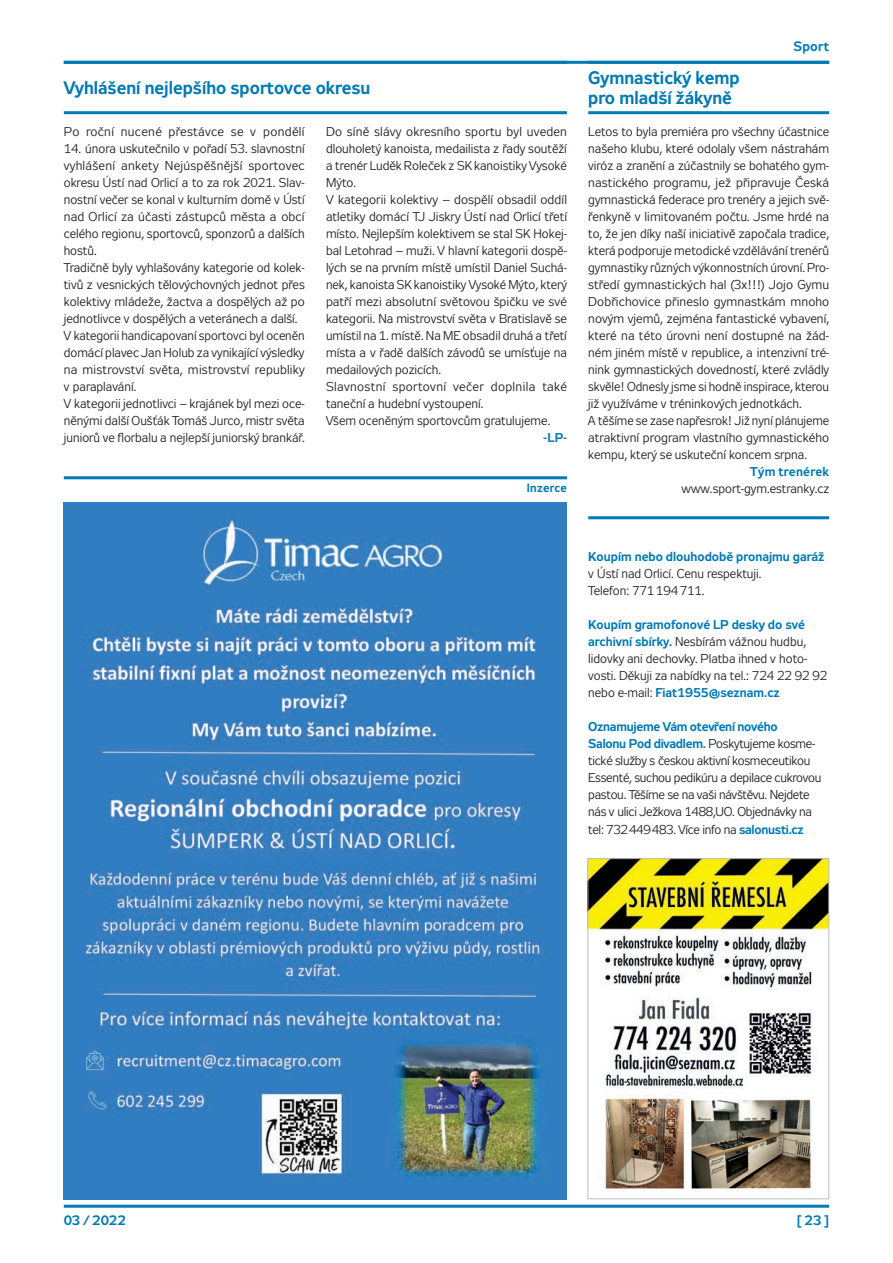
<style>
.page{position:relative;width:893px;height:1263px;background:#fff}
.page>*{position:absolute;margin:0;border:0;box-sizing:border-box;transform-origin:0 0}
.t1{font:700 18px/19.5px "Zeppelin 31";color:#007ab2}
.t2{font:700 13.5px "Zeppelin 31";letter-spacing:.01em;color:#007ab2}
.t3{font:12.75px/17px "Zeppelin 31";color:#231f20}
.t4{font:12.75px/17px "Zeppelin 31";letter-spacing:-.02em;color:#231f20}
.t5{font:700 12.75px "Zeppelin 31";color:#007ab2}
.t6{font:12.75px "Zeppelin 31";letter-spacing:.025em;color:#231f20}
.t7{font:700 12.75px "Zeppelin 31";letter-spacing:.02em;color:#007ab2}
.t8{font:700 12px "Zeppelin 31";letter-spacing:.02em;color:#007ab2}
.s1{font-weight:700;color:#007ab2}
</style>
<div class="page">
<hr style="left:64px;top:61px;width:765px;height:3px;background:#007ab2">
<hr style="left:64px;top:1205px;width:765px;height:3px;background:#007ab2">
<hr style="left:64px;top:111px;width:503px;height:3px;background:#007ab2">
<img style="left:64px;top:502px;width:503px;height:697px">
<hr style="left:64px;top:476px;width:503px;height:3px;background:#007ab2">
<img style="left:589px;top:860px;width:238px;height:332px">
<div style="left:587px;top:858px;width:242px;height:341px;border:1px solid #bcbdc0"></div>
<hr style="left:588px;top:111px;width:241px;height:3px;background:#007ab2">
<hr style="left:588px;top:516px;width:241px;height:3px;background:#007ab2">
<h1 class="t1" style="left:64px;top:80px;width:308px">Vyhlášení nejlepšího sportovce okresu</h1>
<p class="t6" style="left:64px;top:125px;width:242px">Po roční nucené přestávce se v pondělí</p>
<p class="t3" style="left:64px;top:140px;width:243px">14. února uskutečnilo v pořadí 53. slavnostní vyhlášení ankety Nejúspěšnější sportovec okresu Ústí nad Orlicí a to za rok 2021. Slav&shy;nostní večer se konal v kulturním domě v Ústí nad Orlicí za účasti zástupců města a obcí celého regionu, sportovců, sponzorů a dalších hostů.<br>Tradičně byly vyhlašovány kategorie od kolek&shy;tivů z vesnických tělovýchovných jednot přes kolektivy mládeže, žactva a dospělých až po jednotlivce v dospělých a veteránech a další.<br>V kategorii handicapovaní sportovci byl oceněn domácí plavec Jan Holub za vynikající výsledky na mistrovství světa, mistrovství republiky v paraplavání.<br>V kategorii jednotlivci – krajánek byl mezi oce&shy;něnými další Oušťák Tomáš Jurco, mistr světa juniorů ve florbalu a nejlepší juniorský brankář.</p>
<p class="t3" style="left:326px;top:123px;width:243px">Do síně slávy okresního sportu byl uveden dlouholetý kanoista, medailista z řady soutěží a trenér Luděk Roleček z SK kanoistiky Vysoké Mýto.<br>V kategorii kolektivy – dospělí obsadil oddíl atletiky domácí TJ Jiskry Ústí nad Orlicí třetí místo. Nejlepším kolektivem se stal SK Hokej&shy;bal Letohrad – muži. V hlavní kategorii dospě&shy;lých se na prvním místě umístil Daniel Suchá&shy;nek, kanoista SK kanoistiky Vysoké Mýto, který patří mezi absolutní světovou špičku ve své kategorii. Na mistrovství světa v Bratislavě se umístil na 1. místě. Na ME obsadil druhá a třetí místa a v řadě dalších závodů se umísťuje na medailových pozicích.<br>Slavnostní sportovní večer doplnila také taneční a hudební vystoupení.<br>Všem oceněným sportovcům gratulujeme.</p>
<p class="t5" style="left:544px;top:431px;width:25px">-LP-</p>
<p class="t8" style="left:527px;top:481px;width:42px">Inzerce</p>
<h1 class="t1" style="left:588px;top:70px;width:153px">Gymnastický kemp pro mladší žákyně</h1>
<p class="t2" style="left:793px;top:39px;width:37px">Sport</p>
<p class="t3" style="left:588px;top:123px;width:243px">Letos to byla premiéra pro všechny účastnice našeho klubu, které odolaly všem nástrahám viróz a zranění a zúčastnily se bohatého gym&shy;nastického programu, jež připravuje Česká gymnastická federace pro trenéry a jejich svě&shy;řenkyně v limitovaném počtu. Jsme hrdé na to, že jen díky naší iniciativě započala tradice, která podporuje metodické vzdělávání trenérů gymnastiky různých výkonnostních úrovní. Pro&shy;středí gymnastických hal (3x!!!) Jojo Gymu Dobřichovice přineslo gymnastkám mnoho novým vjemů, zejména fantastické vybavení, které na této úrovni není dostupné na žád&shy;ném jiném místě v republice, a intenzivní tré&shy;nink gymnastických dovedností, které zvládly skvěle! Odnesly jsme si hodně inspirace, kterou již využíváme v tréninkových jednotkách.<br>A těšíme se zase napřesrok! Již nyní plánujeme atraktivní program vlastního gymnastického kempu, který se uskuteční koncem srpna.</p>
<p class="t7" style="left:750px;top:465px;width:80px">Tým trenérek</p>
<p class="t3" style="left:681px;top:481px;width:149px">www.sport-gym.estranky.cz</p>
<p class="t5" style="left:588px;top:550px;width:238px">Koupím nebo dlouhodobě pronajmu garáž</p>
<p class="t3" style="left:588px;top:566px;width:175px">v Ústí nad Orlicí. Cenu respektuji.<br>Telefon: 771194711.</p>
<p class="t3" style="left:588px;top:617px;width:240px"><span class="s1">Koupím gramofonové LP desky do své archivní sbírky.</span> Nesbírám vážnou hudbu, lidovky ani dechovky. Platba ihned v hoto&shy;vosti. Děkuji za nabídky na tel.: 724 22 92 92 nebo e-mail: <span class="s1">Fiat1955@seznam.cz</span></p>
<p class="t4" style="left:588px;top:719px;width:235px"><span class="s1">Oznamujeme Vám otevření nového<br>Salonu Pod divadlem.</span> Poskytujeme kosme&shy;tické služby s českou aktivní kosmeceutikou Essenté, suchou pedikúru a depilace cukrovou pastou. Těšíme se na vaši návštěvu. Nejdete nás v ulici Ježkova 1488,UO. Objednávky na tel: 732449483. Více info na <span class="s1">salonusti.cz</span></p>
<p class="t2" style="left:64px;top:1212px;width:63px">03 / 2022</p>
<p class="t2" style="left:797px;top:1212px;width:34px">[ 23 ]</p>
</div>
